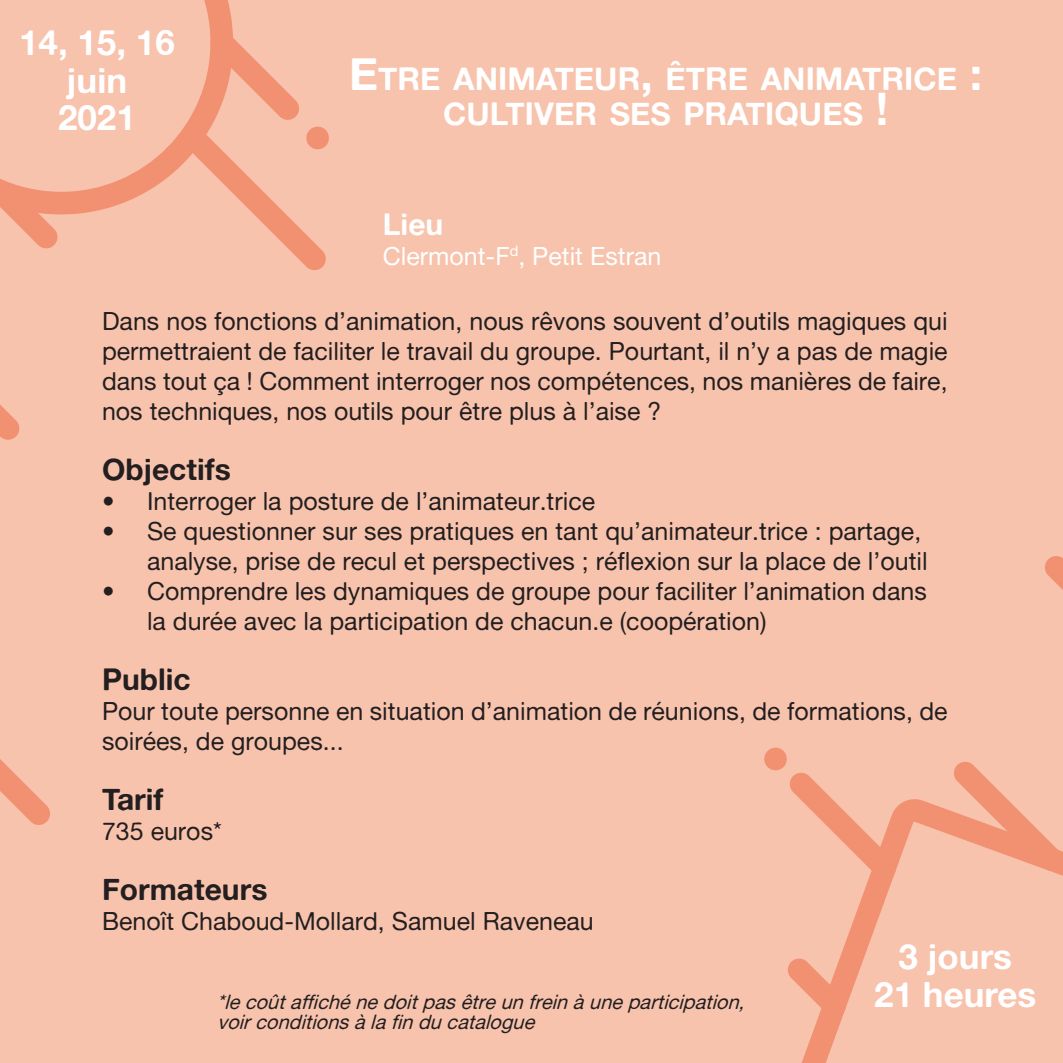
<style>
.page{position:relative;width:1063px;height:1063px;background:#f8c3ad}
.page>*{position:absolute;margin:0;border:0;box-sizing:border-box;transform-origin:0 0}
.t1{font:35px/37.5px "Alte Haas Grotesk Bold";color:#fff;text-align:center}
.t2{font:31.5px/35px "Alte Haas Grotesk Bold";color:#fff;text-align:center}
.t3{font:30px "Alte Haas Grotesk Bold";color:#231f20}
.t4{font:30px "Alte Haas Grotesk Bold";color:#fff}
.t5{font:25px/30px "Alte Haas Grotesk";color:#231f20}
.t6{font:25px "Alte Haas Grotesk";color:#fff}
.t7{font:italic 20px/20px "Alte Haas Grotesk";color:#231f20}
.s1{font-size:45px}
</style>
<div class="page">
<svg style="left:801px;top:799px;width:262px;height:264px"></svg>
<svg style="left:233px;top:38px;width:66px;height:82px"></svg>
<svg style="left:7px;top:214px;width:52px;height:35px"></svg>
<svg style="left:233px;top:127px;width:96px;height:143px"></svg>
<svg style="left:788px;top:957px;width:59px;height:61px"></svg>
<svg style="left:764px;top:748px;width:133px;height:132px"></svg>
<svg style="left:954px;top:761px;width:109px;height:111px"></svg>
<svg style="left:0;top:0;width:233px;height:214px"></svg>
<svg style="left:0;top:404px;width:20px;height:36px"></svg>
<svg style="left:0;top:759px;width:50px;height:66px"></svg>
<svg style="left:1045px;top:556px;width:18px;height:34px"></svg>
<h1 class="t1" style="left:19px;top:23px;width:157px">14, 15, 16 juin<br>2021</h1>
<p class="t2" style="left:349px;top:61px;width:635px"><span class="s1">E</span>TRE ANIMATEUR<span class="s1">,</span> ÊTRE ANIMATRICE <span class="s1">:<br></span>CULTIVER SES PRATIQUES <span class="s1">!</span></p>
<p class="t4" style="left:383px;top:206px;width:62px">Lieu</p>
<p class="t6" style="left:383px;top:241px;width:280px">Clermont-F<sup>d</sup>, Petit Estran</p>
<p class="t5" style="left:102px;top:306px;width:847px;text-align:justify">Dans nos fonctions d’animation, nous rêvons souvent d’outils magiques qui permettraient de faciliter le travail du groupe. Pourtant, il n’y a pas de magie dans tout ça ! Comment interroger nos compétences, nos manières de faire, nos techniques, nos outils pour être plus à l’aise ?</p>
<p class="t3" style="left:102px;top:451px;width:130px">Objectifs</p>
<p class="t5" style="left:102px;top:486px;width:495px">• Interroger la posture de l’animateur.trice</p>
<p class="t5" style="left:102px;top:516px;width:827px;text-align:right">• Se questionner sur ses pratiques en tant qu’animateur.trice : partage, analyse, prise de recul et perspectives ; réflexion sur la place de l’outil</p>
<p class="t5" style="left:147px;top:576px;width:781px;text-indent:-45px">• Comprendre les dynamiques de groupe pour faciliter l’animation dans la durée avec la participation de chacun.e (coopération)</p>
<p class="t3" style="left:102px;top:661px;width:90px">Public</p>
<p class="t5" style="left:102px;top:696px;width:847px">Pour toute personne en situation d’animation de réunions, de formations, de soirées, de groupes...</p>
<p class="t3" style="left:102px;top:781px;width:63px">Tarif</p>
<p class="t5" style="left:102px;top:816px;width:121px">735 euros*</p>
<p class="t3" style="left:102px;top:871px;width:167px">Formateurs</p>
<p class="t5" style="left:102px;top:906px;width:493px">Benoît Chaboud-Mollard, Samuel Raveneau</p>
<p class="t7" style="left:217px;top:991px;width:535px">*lecoûtaffichénedoitpasêtreunfreinàuneparticipation, voirconditionsàlafinducatalogue</p>
<h1 class="t1" style="left:874px;top:937px;width:164px">3 jours<br>21 heures</h1>
</div>
